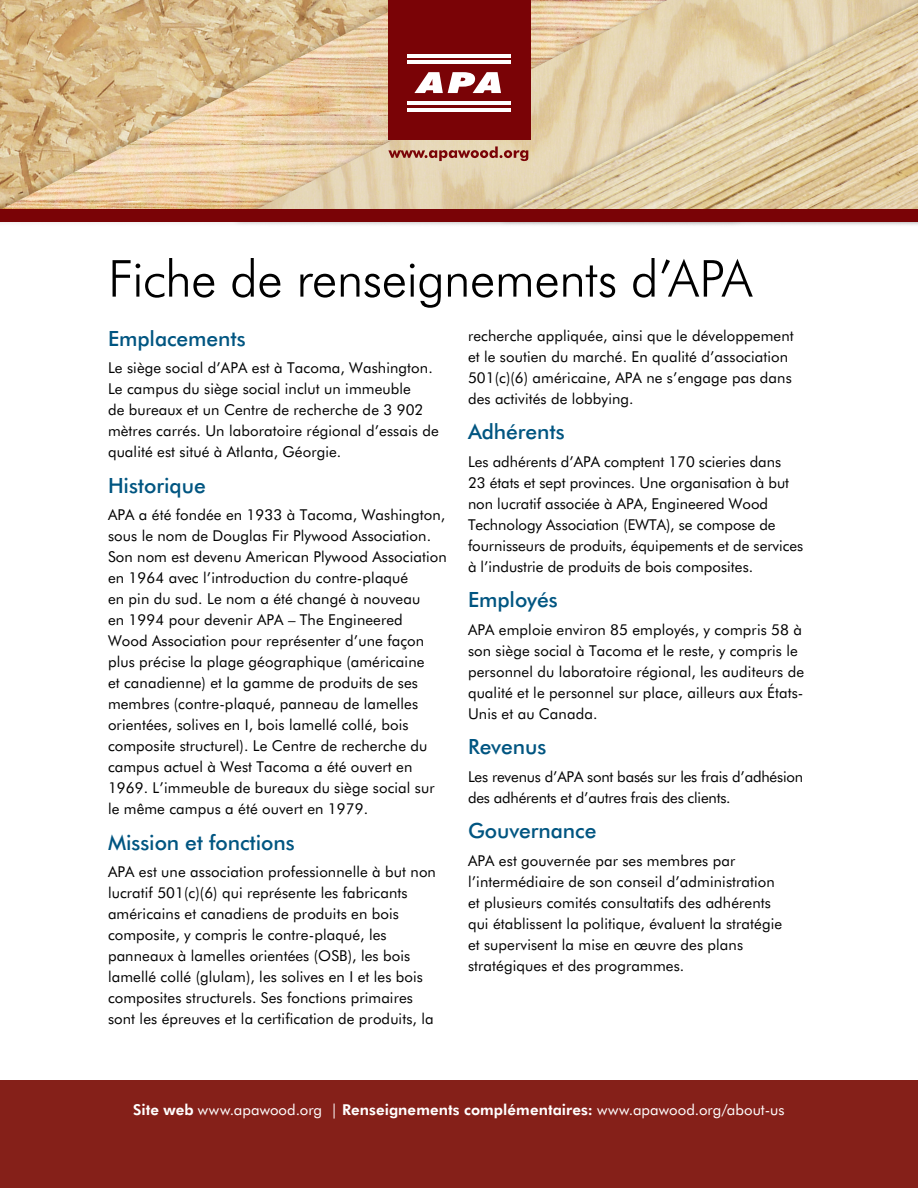
<style>
.page{position:relative;width:918px;height:1188px;background:#fff}
.page>*{position:absolute;margin:0;border:0;box-sizing:border-box;transform-origin:0 0}
.t1{font:300 51px "Futura BT";letter-spacing:-.01em;color:#000}
.t2{font:500 21px "Futura BT";letter-spacing:-.005em;color:#005581}
.t3{font:15px/21px "Futura BT";letter-spacing:.005em;color:#000}
.t4{font:15px/21px "Futura BT";letter-spacing:-.015em;color:#000}
.t5{font:15px "Futura BT";letter-spacing:.005em;color:#fff}
.s1{font-weight:700}
</style>
<div class="page">
<img style="left:0;top:0;width:228px;height:210px">
<svg style="left:228px;top:0;width:262px;height:225px"></svg>
<img style="left:235px;top:0;width:255px;height:210px">
<svg style="left:490px;top:0;width:428px;height:226px"></svg>
<img style="left:502px;top:2px;width:416px;height:208px">
<div style="left:388px;top:0;width:142px;height:139px;background:#7a0306"></div>
<hr style="left:407px;top:61px;width:104px;height:3px;background:#fff">
<hr style="left:407px;top:54px;width:104px;height:4px;background:#fff">
<svg style="left:414px;top:72px;width:87px;height:21px"></svg>
<hr style="left:407px;top:108px;width:104px;height:3px;background:#fff">
<hr style="left:407px;top:101px;width:104px;height:4px;background:#fff">
<div style="left:0;top:210px;width:918px;height:12px;background:#7a0306"></div>
<svg style="left:388px;top:146px;width:140px;height:15px"></svg>
<div style="left:0;top:1080px;width:918px;height:108px;background:#852019"></div>
<h1 class="t1" style="left:108px;top:244px;width:646px">Fiche de renseignements d’APA</h1>
<h2 class="t2" style="left:108px;top:323px;width:139px">Emplacements</h2>
<p class="t3" style="left:108px;top:357px;width:332px">Le siège social d’APA est à Tacoma, Washington.<br>Le campus du siège social inclut un immeuble<br>de bureaux et un Centre de recherche de 3 902 mètres carrés. Un laboratoire régional d’essais de qualité est situé à Atlanta, Géorgie.</p>
<h2 class="t2" style="left:108px;top:470px;width:99px">Historique</h2>
<p class="t3" style="left:108px;top:504px;width:340px">APA a été fondée en 1933 à Tacoma, Washington, sous le nom de Douglas Fir Plywood Association.<br>Son nom est devenu American Plywood Association en 1964 avec l’introduction du contre-plaqué<br>en pin du sud. Le nom a été changé à nouveau<br>en 1994 pour devenir APA – The Engineered<br>Wood Association pour représenter d’une façon plus précise la plage géographique (américaine<br>et canadienne) et la gamme de produits de ses membres (contre-plaqué, panneau de lamelles orientées, solives en I, bois lamellé collé, bois composite structurel). Le Centre de recherche du campus actuel à West Tacoma a été ouvert en 1969. L’immeuble de bureaux du siège social sur le même campus a été ouvert en 1979.</p>
<h2 class="t2" style="left:108px;top:827px;width:188px">Mission et fonctions</h2>
<p class="t3" style="left:108px;top:861px;width:330px">APA est une association professionnelle à but non lucratif 501(c)(6) qui représente les fabricants américains et canadiens de produits en bois composite, y compris le contre-plaqué, les panneaux à lamelles orientées (OSB), les bois lamellé collé (glulam), les solives en I et les bois composites structurels. Ses fonctions primaires sont les épreuves et la certification de produits, la</p>
<p class="t3" style="left:468px;top:325px;width:327px">recherche appliquée, ainsi que le développement et le soutien du marché. En qualité d’association 501(c)(6) américaine, APA ne s’engage pas dans des activités de lobbying.</p>
<h2 class="t2" style="left:468px;top:417px;width:98px">Adhérents</h2>
<p class="t3" style="left:468px;top:451px;width:337px">Les adhérents d’APA comptent 170 scieries dans<br>23 états et sept provinces. Une organisation à but non lucratif associée à APA, Engineered Wood Technology Association (EWTA), se compose de fournisseurs de produits, équipements et de services à l’industrie de produits de bois composites.</p>
<h2 class="t2" style="left:468px;top:585px;width:91px">Employés</h2>
<p class="t3" style="left:468px;top:619px;width:338px">APA emploie environ 85 employés, y compris 58 à son siège social à Tacoma et le reste, y compris le personnel du laboratoire régional, les auditeurs de qualité et le personnel sur place, ailleurs aux États-Unis et au Canada.</p>
<h2 class="t2" style="left:468px;top:732px;width:80px">Revenus</h2>
<p class="t4" style="left:468px;top:766px;width:337px">Les revenus d’APA sont basés sur les frais d’adhésion des adhérents et d’autres frais des clients.</p>
<h2 class="t2" style="left:468px;top:816px;width:130px">Gouvernance</h2>
<p class="t3" style="left:468px;top:850px;width:316px">APA est gouvernée par ses membres par l’intermédiaire de son conseil d’administration et plusieurs comités consultatifs des adhérents qui établissent la politique, évaluent la stratégie et supervisent la mise en œuvre des plans stratégiques et des programmes.</p>
<p class="t5" style="left:133px;top:1099px;width:653px"><span class="s1">Site web</span> www.apawood.org | <span class="s1">Renseignements complémentaires:</span> www.apawood.org/about-us</p>
</div>
